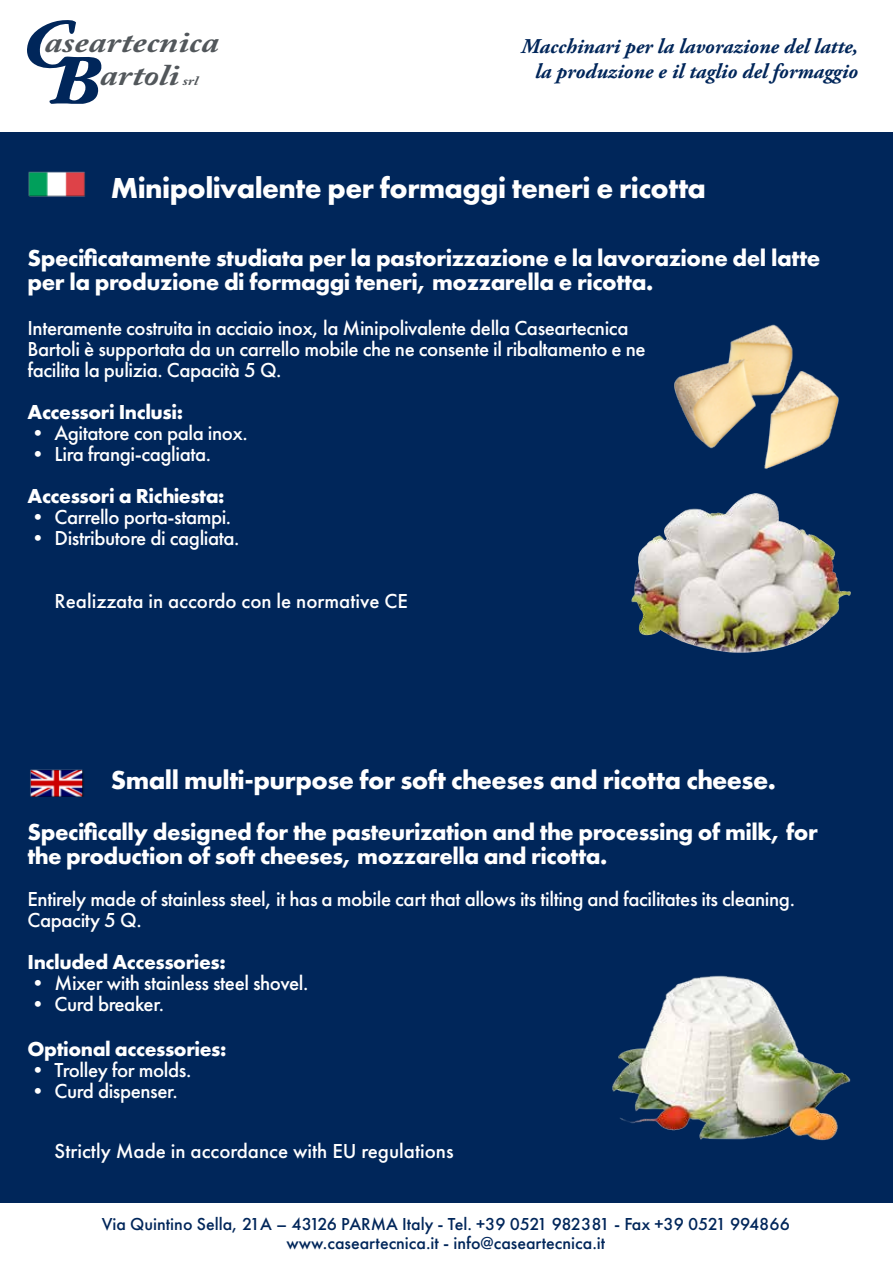
<style>
.page{position:relative;width:893px;height:1263px;background:#fff}
.page>*{position:absolute;margin:0;border:0;box-sizing:border-box;transform-origin:0 0}
.t1{font:700 30px "Futura PT";letter-spacing:-.02em;color:#fff}
.t2{font:italic 700 29.7px "Adobe Caslon Pro";color:#52575b;scale:1.23 1}
.t3{font:700 27px "Futura PT";letter-spacing:-.02em;color:#fff}
.t4{font:700 24px/24px "Futura PT";letter-spacing:-.02em;color:#fff}
.t5{font:500 21px/21px "Futura PT";letter-spacing:-.02em;color:#fff}
.t6{font:700 21px "Futura PT";letter-spacing:-.02em;color:#fff}
.t7{font:500 21px "Futura PT";color:#fff}
.t8{font:italic 700 21px "Adobe Garamond Pro";color:#00265a}
.t9{font:500 18px/19.5px "Futura PT";color:#00265a;text-align:center}
.t10{font:italic 700 12.75px "Adobe Caslon Pro";color:#52575b;scale:1.23 1}
</style>
<div class="page">
<div style="left:0;top:132px;width:893px;height:1071px;background:#00265a"></div>
<img style="left:30px;top:769px;width:54px;height:28px">
<img style="left:28px;top:171px;width:57px;height:26px">
<img style="left:674px;top:324px;width:165px;height:145px">
<svg style="left:27px;top:20px;width:75px;height:84px"></svg>
<img style="left:631px;top:493px;width:220px;height:160px">
<img style="left:612px;top:975px;width:239px;height:166px">
<h2 class="t2" style="left:45px;top:24px;width:143px">aseartecnica</h2>
<p class="t8" style="left:521px;top:34px;width:338px">Macchinari per la lavorazione del latte,</p>
<h2 class="t2" style="left:100px;top:58px;width:66px">artoli</h2>
<p class="t8" style="left:535px;top:59px;width:324px">la produzione e il taglio del formaggio</p>
<p class="t10" style="left:183px;top:73px;width:14px">srl</p>
<h1 class="t1" style="left:111px;top:169px;width:597px">Minipolivalente per formaggi teneri e ricotta</h1>
<p class="t4" style="left:28px;top:245px;width:794px">Specificatamente studiata per la pastorizzazione e la lavorazione del latte per la produzione di formaggi teneri, mozzarella e ricotta.</p>
<p class="t5" style="left:28px;top:318px;width:620px">Interamente costruita in acciaio inox, la Minipolivalente della Caseartecnica<br>Bartoli è supportata da un carrello mobile che ne consente il ribaltamento e ne facilita la pulizia. Capacità 5 Q.</p>
<p class="t6" style="left:28px;top:398px;width:157px">Accessori Inclusi:</p>
<p class="t5" style="left:28px;top:423px;width:222px">• Agitatore con pala inox.</p>
<p class="t5" style="left:28px;top:444px;width:185px">• Lira frangi-cagliata.</p>
<p class="t6" style="left:28px;top:482px;width:199px">Accessori a Richiesta:</p>
<p class="t5" style="left:28px;top:507px;width:205px">• Carrello porta-stampi.</p>
<p class="t5" style="left:28px;top:528px;width:213px">• Distributore di cagliata.</p>
<p class="t7" style="left:55px;top:588px;width:355px">Realizzata in accordo con le normative CE</p>
<p class="t3" style="left:111px;top:763px;width:666px">Small multi-purpose for soft cheeses and ricotta cheese.</p>
<p class="t4" style="left:28px;top:819px;width:792px">Specifically designed for the pasteurization and the processing of milk, for the production of soft cheeses, mozzarella and ricotta.</p>
<p class="t5" style="left:28px;top:889px;width:769px">Entirely made of stainless steel, it has a mobile cart that allows its tilting and facilitates its cleaning.<br>Capacity 5 Q.</p>
<p class="t6" style="left:28px;top:948px;width:200px">Included Accessories:</p>
<p class="t5" style="left:28px;top:973px;width:282px">• Mixer with stainless steel shovel.</p>
<p class="t5" style="left:28px;top:994px;width:138px">• Curd breaker.</p>
<p class="t6" style="left:28px;top:1035px;width:200px">Optional accessories:</p>
<p class="t5" style="left:28px;top:1060px;width:165px">• Trolley for molds.</p>
<p class="t5" style="left:28px;top:1081px;width:152px">• Curd dispenser.</p>
<p class="t7" style="left:55px;top:1138px;width:401px">Strictly Made in accordance with EU regulations</p>
<p class="t9" style="left:102px;top:1214px;width:690px">Via Quintino Sella, 21A – 43126 PARMA Italy - Tel. +39 0521 982381 - Fax +39 0521 994866 www.caseartecnica.it - info@caseartecnica.it</p>
</div>
